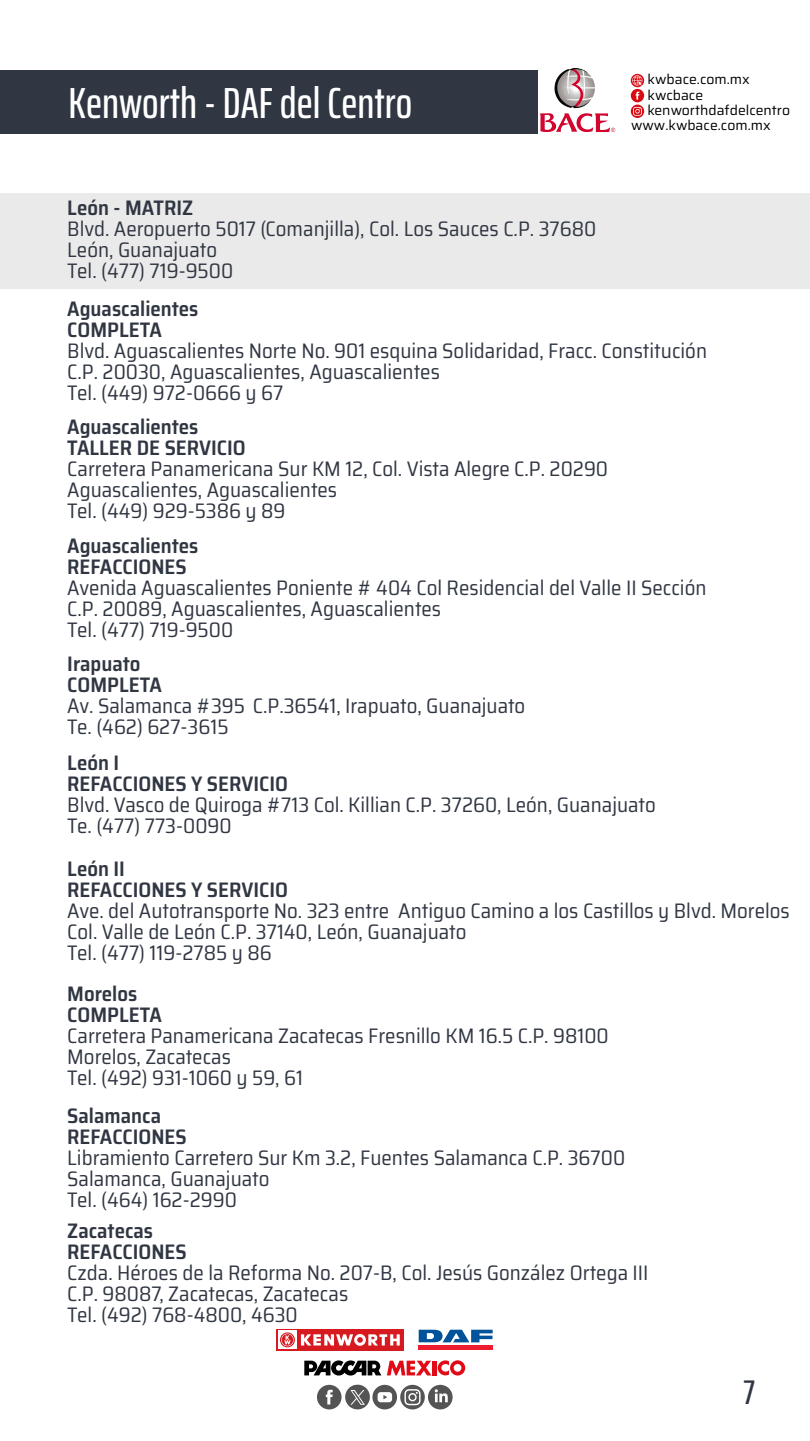
<style>
.page{position:relative;width:810px;height:1441px;background:#fff}
.page>*{position:absolute;margin:0;border:0;box-sizing:border-box;transform-origin:0 0}
.t1{font:500 extra-condensed 43.58px "Saira";color:#fff}
.t2{font:500 extra-condensed 34.28px "Saira";color:#303642}
.t3{font:semi-condensed 21px/21px "Saira";color:#303642}
.t4{font:600 semi-condensed 21px/21px "Saira";color:#303642}
.t5{font:100 13.95px "Saira";color:#000}
</style>
<div class="page">
<div style="left:0;top:193px;width:810px;height:95px;background:#eaeaea"></div>
<div style="left:0;top:70px;width:538px;height:63px;background:#303642"></div>
<svg style="left:317px;top:1384px;width:136px;height:25px"></svg>
<div style="left:277px;top:1328px;width:127px;height:22px;background:#d71920"></div>
<svg style="left:278px;top:1330px;width:19px;height:18px"></svg>
<svg style="left:280px;top:1332px;width:15px;height:14px"></svg>
<svg style="left:281px;top:1333px;width:13px;height:12px"></svg>
<svg style="left:282px;top:1333px;width:11px;height:12px"></svg>
<svg style="left:284px;top:1335px;width:7px;height:8px"></svg>
<svg style="left:301px;top:1334px;width:99px;height:11px"></svg>
<div style="left:419px;top:1344px;width:74px;height:5px;background:#ed1c2e"></div>
<svg style="left:419px;top:1329px;width:74px;height:12px"></svg>
<svg style="left:387px;top:1360px;width:44px;height:15px"></svg>
<hr style="left:433px;top:1360px;width:4px;height:15px;background:#e20a16">
<svg style="left:438px;top:1360px;width:27px;height:15px"></svg>
<svg style="left:304px;top:1360px;width:77px;height:15px"></svg>
<img style="left:539px;top:68px;width:77px;height:64px">
<svg style="left:631px;top:75px;width:13px;height:43px"></svg>
<h1 class="t1" style="left:69px;top:70px;width:345px">Kenworth - DAF del Centro</h1>
<p class="t4" style="left:67px;top:197px;width:127px">León - MATRIZ</p>
<p class="t3" style="left:67px;top:218px;width:531px">Blvd. Aeropuerto 5017 (Comanjilla), Col. Los Sauces C.P. 37680<br>León, Guanajuato<br>Tel. (477) 719-9500</p>
<p class="t5" style="left:648px;top:68px;width:104px">kwbace.com.mx</p>
<p class="t5" style="left:648px;top:83px;width:57px">kwcbace</p>
<p class="t5" style="left:648px;top:99px;width:144px">kenworthdafdelcentro</p>
<p class="t5" style="left:631px;top:114px;width:141px">www.kwbace.com.mx</p>
<p class="t4" style="left:67px;top:298px;width:133px">Aguascalientes<br>COMPLETA</p>
<p class="t3" style="left:67px;top:340px;width:641px">Blvd. Aguascalientes Norte No. 901 esquina Solidaridad, Fracc. Constitución<br>C.P. 20030, Aguascalientes, Aguascalientes<br>Tel. (449) 972-0666 y 67</p>
<p class="t4" style="left:67px;top:416px;width:180px">Aguascalientes<br>TALLER DE SERVICIO</p>
<p class="t3" style="left:67px;top:458px;width:542px">Carretera Panamericana Sur KM 12, Col. Vista Alegre C.P. 20290<br>Aguascalientes, Aguascalientes<br>Tel. (449) 929-5386 y 89</p>
<p class="t4" style="left:67px;top:534px;width:133px">Aguascalientes<br>REFACCIONES</p>
<p class="t3" style="left:67px;top:576px;width:641px">Avenida Aguascalientes Poniente # 404 Col Residencial del Valle II Sección<br>C.P. 20089, Aguascalientes, Aguascalientes<br>Tel. (477) 719-9500</p>
<p class="t4" style="left:67px;top:653px;width:96px">Irapuato<br>COMPLETA</p>
<p class="t3" style="left:67px;top:695px;width:460px">Av. Salamanca #395 C.P.36541, Irapuato, Guanajuato<br>Te. (462) 627-3615</p>
<p class="t4" style="left:67px;top:752px;width:222px">León I<br>REFACCIONES Y SERVICIO</p>
<p class="t3" style="left:67px;top:794px;width:590px">Blvd. Vasco de Quiroga #713 Col. Killian C.P. 37260, León, Guanajuato<br>Te. (477) 773-0090</p>
<p class="t4" style="left:67px;top:857px;width:222px">León II<br>REFACCIONES Y SERVICIO</p>
<p class="t3" style="left:67px;top:899px;width:724px">Ave. del Autotransporte No. 323 entre Antiguo Camino a los Castillos y Blvd. Morelos<br>Col. Valle de León C.P. 37140, León, Guanajuato<br>Tel. (477) 119-2785 y 86</p>
<p class="t4" style="left:67px;top:982px;width:96px">Morelos<br>COMPLETA</p>
<p class="t3" style="left:67px;top:1024px;width:543px">Carretera Panamericana Zacatecas Fresnillo KM 16.5 C.P. 98100<br>Morelos, Zacatecas<br>Tel. (492) 931-1060 y 59, 61</p>
<p class="t4" style="left:67px;top:1104px;width:121px">Salamanca<br>REFACCIONES</p>
<p class="t3" style="left:67px;top:1146px;width:559px">Libramiento Carretero Sur Km 3.2, Fuentes Salamanca C.P. 36700<br>Salamanca, Guanajuato<br>Tel. (464) 162-2990</p>
<p class="t4" style="left:67px;top:1219px;width:121px">Zacatecas<br>REFACCIONES</p>
<p class="t3" style="left:67px;top:1261px;width:583px">Czda. Héroes de la Reforma No. 207-B, Col. Jesús González Ortega III<br>C.P. 98087, Zacatecas, Zacatecas<br>Tel. (492) 768-4800, 4630</p>
<h2 class="t2" style="left:743px;top:1366px;width:13px">7</h2>
</div>
